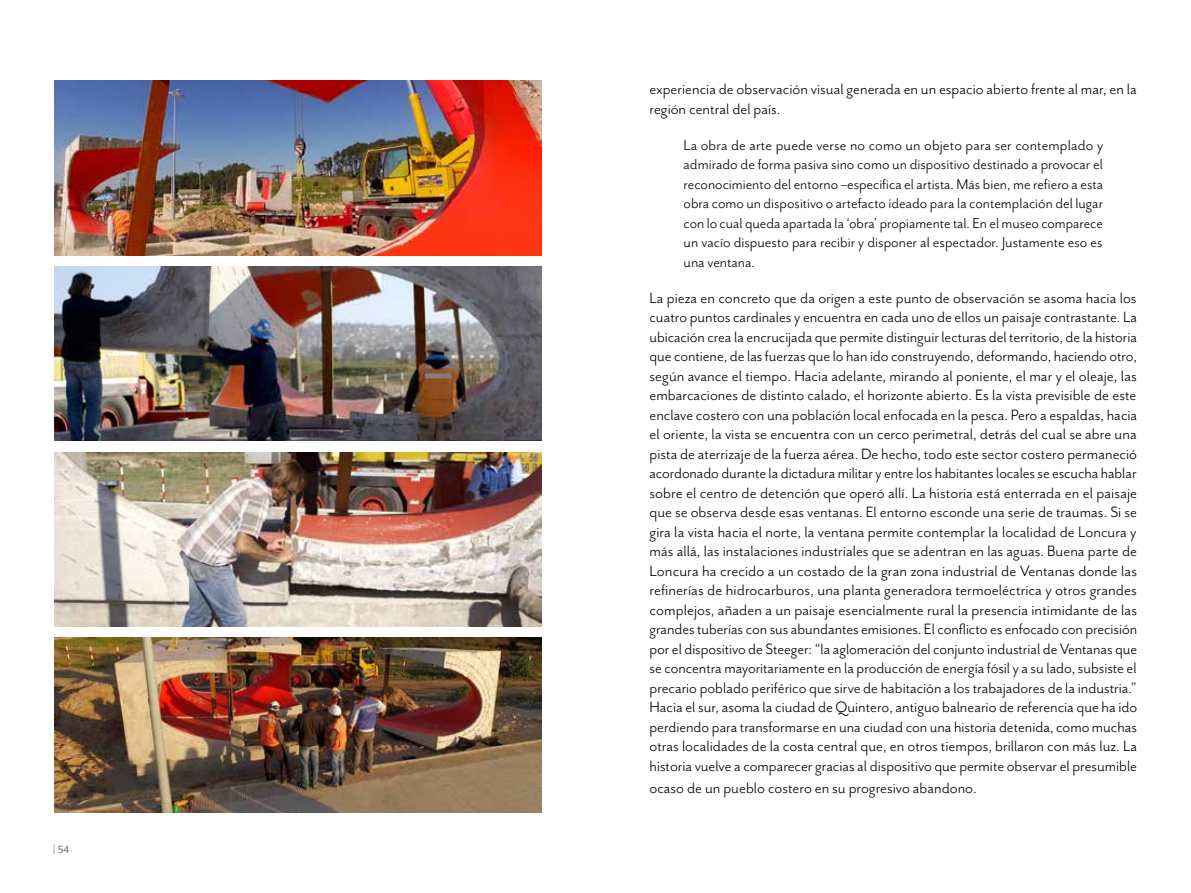
<style>
.page{position:relative;width:1191px;height:893px;background:#fff}
.page>*{position:absolute;margin:0;border:0;box-sizing:border-box;transform-origin:0 0}
.t1{font:17.25px/19.5px "Mr Eaves San OT";color:#000}
.t2{font:16.5px/19.5px "Mr Eaves San OT";color:#000;text-align:justify}
.t3{font:12px "Mr Eaves Mod OT";color:#6d6e71}
</style>
<div class="page">
<img style="left:54px;top:81px;width:487px;height:174px">
<img style="left:54px;top:638px;width:487px;height:174px">
<img style="left:54px;top:266px;width:487px;height:175px">
<img style="left:54px;top:452px;width:487px;height:174px">
<p class="t3" style="left:53px;top:843px;width:18px">| 54</p>
<p class="t1" style="left:649px;top:80px;width:489px">experiencia de observación visual generada en un espacio abierto frente al mar, en la región central del país.</p>
<p class="t2" style="left:683px;top:135px;width:421px">La obra de arte puede verse no como un objeto para ser contemplado y admirado de forma pasiva sino como un dispositivo destinado a provocar el reconocimiento del entorno –especifica el artista. Más bien, me refiero a esta obra como un dispositivo o artefacto ideado para la contemplación del lugar con lo cual queda apartada la ‘obra’ propiamente tal. En el museo comparece un vacío dispuesto para recibir y disponer al espectador. Justamente eso es una ventana.</p>
<p class="t1" style="left:649px;top:288px;width:489px;text-align:justify">La pieza en concreto que da origen a este punto de observación se asoma hacia los cuatro puntos cardinales y encuentra en cada uno de ellos un paisaje contrastante. La ubicación crea la encrucijada que permite distinguir lecturas del territorio, de la historia que contiene, de las fuerzas que lo han ido construyendo, deformando, haciendo otro, según avance el tiempo. Hacia adelante, mirando al poniente, el mar y el oleaje, las embarcaciones de distinto calado, el horizonte abierto. Es la vista previsible de este enclave costero con una población local enfocada en la pesca. Pero a espaldas, hacia el oriente, la vista se encuentra con un cerco perimetral, detrás del cual se abre una pista de aterrizaje de la fuerza aérea. De hecho, todo este sector costero permaneció acordonado durante la dictadura militar y entre los habitantes locales se escucha hablar sobre el centro de detención que operó allí. La historia está enterrada en el paisaje que se observa desde esas ventanas. El entorno esconde una serie de traumas. Si se gira la vista hacia el norte, la ventana permite contemplar la localidad de Loncura y más allá, las instalaciones industriales que se adentran en las aguas. Buena parte de Loncura ha crecido a un costado de la gran zona industrial de Ventanas donde las refinerías de hidrocarburos, una planta generadora termoeléctrica y otros grandes complejos, añaden a un paisaje esencialmente rural la presencia intimidante de las grandes tuberías con sus abundantes emisiones. El conflicto es enfocado con precisión por el dispositivo de Steeger: “la aglomeración del conjunto industrial de Ventanas que se concentra mayoritariamente en la producción de energía fósil y a su lado, subsiste el precario poblado periférico que sirve de habitación a los trabajadores de la industria.” Hacia el sur, asoma la ciudad de Quintero, antiguo balneario de referencia que ha ido perdiendo para transformarse en una ciudad con una historia detenida, como muchas otras localidades de la costa central que, en otros tiempos, brillaron con más luz. La historia vuelve a comparecer gracias al dispositivo que permite observar el presumible</p>
<p class="t1" style="left:649px;top:779px;width:329px">ocaso de un pueblo costero en su progresivo abandono.</p>
</div>
